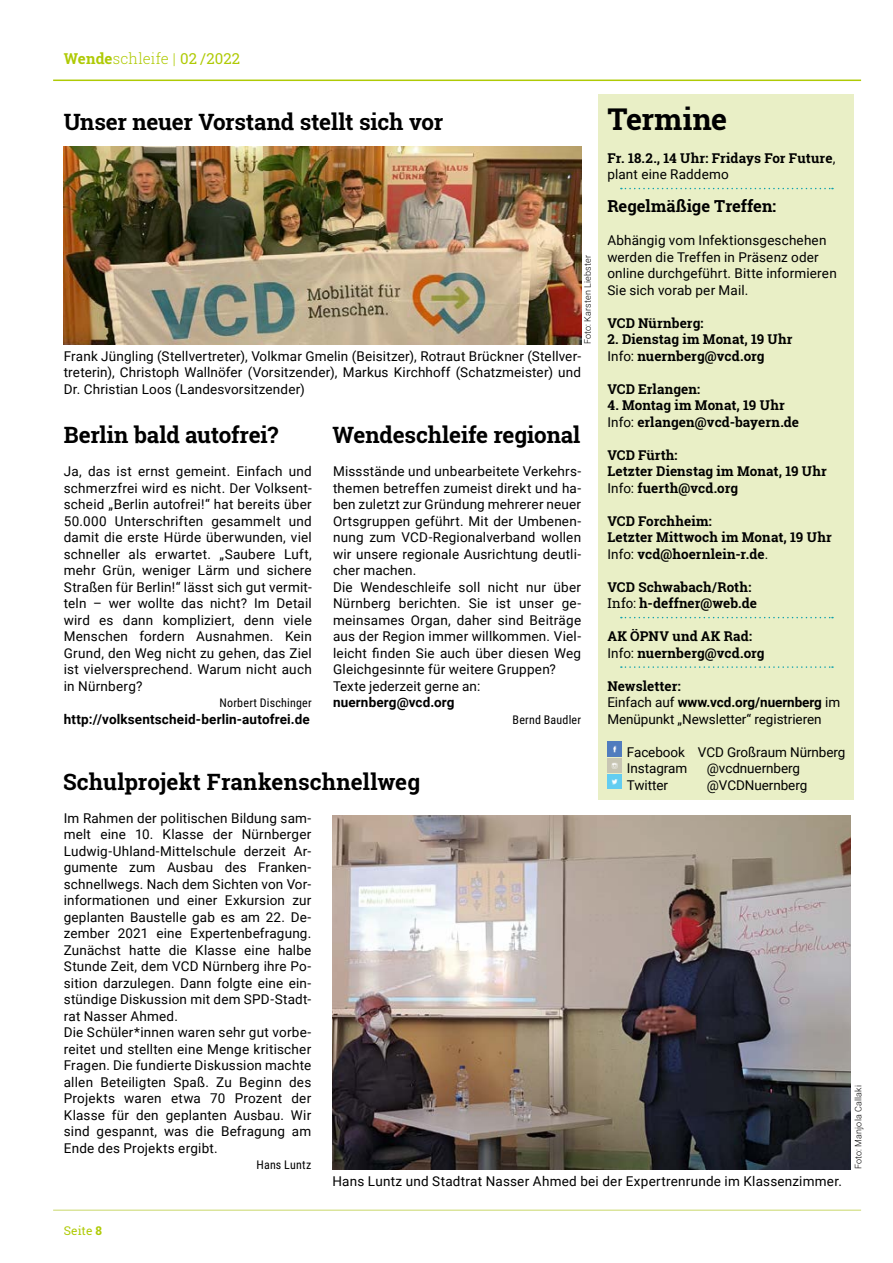
<style>
.page{position:relative;width:893px;height:1263px;background:#fff}
.page>*{position:absolute;margin:0;border:0;box-sizing:border-box;transform-origin:0 0}
.t1{font:700 30px "Roboto Slab";letter-spacing:-.005em;color:#000}
.t2{font:700 22.5px "Roboto Slab";letter-spacing:-.005em;color:#000}
.t3{font:700 16.5px "Roboto Slab";color:#000}
.t4{font:300 15px "Roboto Slab";letter-spacing:.01em;color:#afca05}
.t5{font:13.5px/16.5px "Roboto";letter-spacing:.015em;color:#000}
.t6{font:700 13.5px/16.5px "Roboto Slab";letter-spacing:.005em;color:#000}
.t7{font:13.5px/16.5px "Roboto";letter-spacing:-.005em;color:#000}
.t8{font:700 13.5px "Roboto";letter-spacing:.01em;color:#000}
.t9{font:12px "Roboto Condensed";letter-spacing:.02em;color:#000}
.t10{font:12px "Roboto Slab";color:#afca05}
.t11{font:300 9px "Roboto";letter-spacing:.02em;color:#000}
.s1{font-weight:700}
.s2{font-weight:400}
.s3{font-family:"Roboto";font-weight:400}
</style>
<div class="page">
<hr style="left:53px;top:1209px;width:808px;height:2px;background:#dae49b">
<hr style="left:53px;top:80px;width:808px;height:1px;background:#afca05">
<div style="left:599px;top:94px;width:255px;height:705px;background:#e9efc6"></div>
<svg style="left:621px;top:188px;width:212px;height:1px"></svg>
<svg style="left:621px;top:617px;width:212px;height:1px"></svg>
<svg style="left:621px;top:666px;width:212px;height:2px"></svg>
<img style="left:607px;top:742px;width:15px;height:14px">
<img style="left:607px;top:758px;width:15px;height:31px">
<img style="left:64px;top:146px;width:517px;height:198px">
<img style="left:332px;top:815px;width:518px;height:354px">
<p class="t4" style="left:64px;top:48px;width:178px"><span class="s1">Wende</span>schleife | <span class="s2">02 /2022</span></p>
<h2 class="t2" style="left:64px;top:106px;width:381px">Unser neuer Vorstand stellt sich vor</h2>
<p class="t11" style="left:581px;top:344px;width:90px;rotate:-90deg">Foto: Karsten Liebster</p>
<p class="t5" style="left:64px;top:347px;width:519px;text-align:justify">Frank Jüngling (Stellvertreter), Volkmar Gmelin (Beisitzer), Rotraut Brückner (Stellver&shy;treterin), Christoph Wallnöfer (Vorsitzender), Markus Kirchhoff (Schatzmeister) und Dr. Christian Loos (Landesvorsitzender)</p>
<h2 class="t2" style="left:64px;top:420px;width:216px">Berlin bald autofrei?</h2>
<p class="t5" style="left:64px;top:463px;width:250px;text-align:justify">Ja, das ist ernst gemeint. Einfach und schmerzfrei wird es nicht. Der Volksent&shy;scheid „Berlin autofrei!“ hat bereits über 50.000 Unterschriften gesammelt und damit die erste Hürde überwunden, viel schneller als erwartet. „Saubere Luft, mehr Grün, weniger Lärm und sichere Straßen für Berlin!“ lässt sich gut vermit&shy;teln – wer wollte das nicht? Im Detail wird es dann kompliziert, denn viele Menschen fordern Ausnahmen. Kein Grund, den Weg nicht zu gehen, das Ziel ist vielversprechend. Warum nicht auch in Nürnberg?</p>
<p class="t9" style="left:219px;top:695px;width:94px">Norbert Dischinger</p>
<p class="t8" style="left:64px;top:710px;width:248px">http://volksentscheid-berlin-autofrei.de</p>
<h2 class="t2" style="left:332px;top:420px;width:249px">Wendeschleife regional</h2>
<p class="t5" style="left:333px;top:463px;width:250px">Missstände und unbearbeitete Verkehrs&shy;themen betreffen zumeist direkt und ha&shy;ben zuletzt zur Gründung mehrerer neuer Ortsgruppen geführt. Mit der Umbenen&shy;nung zum VCD-Regionalverband wollen wir unsere regionale Ausrichtung deutli&shy;cher machen.<br>Die Wendeschleife soll nicht nur über Nürnberg berichten. Sie ist unser ge&shy;meinsames Organ, daher sind Beiträge aus der Region immer willkommen. Viel&shy;leicht finden Sie auch über diesen Weg Gleichgesinnte für weitere Gruppen?<br>Texte jederzeit gerne an:</p>
<p class="t8" style="left:333px;top:693px;width:123px">nuernberg@vcd.org</p>
<p class="t9" style="left:513px;top:711px;width:70px">Bernd Baudler</p>
<h2 class="t2" style="left:63px;top:766px;width:359px">Schulprojekt Frankenschnellweg</h2>
<p class="t5" style="left:64px;top:809px;width:249px">Im Rahmen der politischen Bildung sam&shy;melt eine 10. Klasse der Nürnberger Ludwig-Uhland-Mittelschule derzeit Ar&shy;gumente zum Ausbau des Franken&shy;schnellwegs. Nach dem Sichten von Vor&shy;informationen und einer Exkursion zur geplanten Baustelle gab es am 22. De&shy;zember 2021 eine Expertenbefragung.<br>Zunächst hatte die Klasse eine halbe Stunde Zeit, dem VCD Nürnberg ihre Po&shy;sition darzulegen. Dann folgte eine ein&shy;stündige Diskussion mit dem SPD-Stadt&shy;rat Nasser Ahmed.<br>Die Schüler*innen waren sehr gut vorbe&shy;reitet und stellten eine Menge kritischer Fragen. Die fundierte Diskussion machte allen Beteiligten Spaß. Zu Beginn des Projekts waren etwa 70 Prozent der Klasse für den geplanten Ausbau. Wir sind gespannt, was die Befragung am Ende des Projekts ergibt.</p>
<p class="t9" style="left:257px;top:1157px;width:56px">Hans Luntz</p>
<h1 class="t1" style="left:607px;top:98px;width:121px">Termine</h1>
<p class="t6" style="left:607px;top:149px;width:230px">Fr. 18.2., 14 Uhr: Fridays For Future<span class="s3">,</span></p>
<p class="t5" style="left:607px;top:166px;width:123px">plant eine Raddemo</p>
<p class="t3" style="left:607px;top:195px;width:170px">Regelmäßige Treffen:</p>
<p class="t5" style="left:607px;top:232px;width:231px">Abhängig vom Infektionsgeschehen werden die Treffen in Präsenz oder online durchgeführt. Bitte informieren Sie sich vorab per Mail.</p>
<p class="t6" style="left:607px;top:314px;width:98px">VCD Nürnberg:</p>
<p class="t6" style="left:607px;top:331px;width:187px">2. Dienstag im Monat, 19 Uhr<br><span class="s3">Info:</span> nuernberg@vcd.org</p>
<p class="t6" style="left:607px;top:380px;width:94px">VCD Erlangen:</p>
<p class="t6" style="left:607px;top:397px;width:193px">4. Montag im Monat, 19 Uhr<br><span class="s3">Info:</span> erlangen@vcd-bayern.de</p>
<p class="t6" style="left:607px;top:446px;width:221px">VCD Fürth:<br>Letzter Dienstag im Monat, 19 Uhr<br><span class="s3">Info:</span> fuerth@vcd.org</p>
<p class="t6" style="left:607px;top:512px;width:226px">VCD Forchheim:<br>Letzter Mittwoch im Monat, 19 Uhr<br><span class="s3">Info:</span> vcd@hoernlein-r.de<span class="s3">.</span></p>
<p class="t6" style="left:607px;top:578px;width:151px">VCD Schwabach/Roth:<br><span class="s2">Info:</span> h-deffner@web.de</p>
<p class="t6" style="left:607px;top:628px;width:159px">AK ÖPNV und AK Rad:<br><span class="s3">Info:</span> nuernberg@vcd.org</p>
<p class="t6" style="left:607px;top:677px;width:75px">Newsletter:</p>
<p class="t7" style="left:607px;top:694px;width:234px">Einfach auf <span class="s1">www.vcd.org/nuernberg</span> im<br>Menüpunkt „Newsletter“ registrieren</p>
<p class="t7" style="left:627px;top:743px;width:220px">Facebook VCD Großraum Nürnberg<br>Instagram</p>
<p class="t7" style="left:707px;top:760px;width:95px">@vcdnuernberg</p>
<p class="t7" style="left:627px;top:776px;width:43px">Twitter</p>
<p class="t7" style="left:707px;top:776px;width:102px">@VCDNuernberg</p>
<p class="t5" style="left:332px;top:1172px;width:511px">Hans Luntz und Stadtrat Nasser Ahmed bei der Expertrenrunde im Klassenzimmer.</p>
<p class="t11" style="left:852px;top:1169px;width:86px;rotate:-90deg">Foto: Manjola Callaki</p>
<p class="t10" style="left:64px;top:1223px;width:40px">Seite <span class="s1">8</span></p>
</div>
